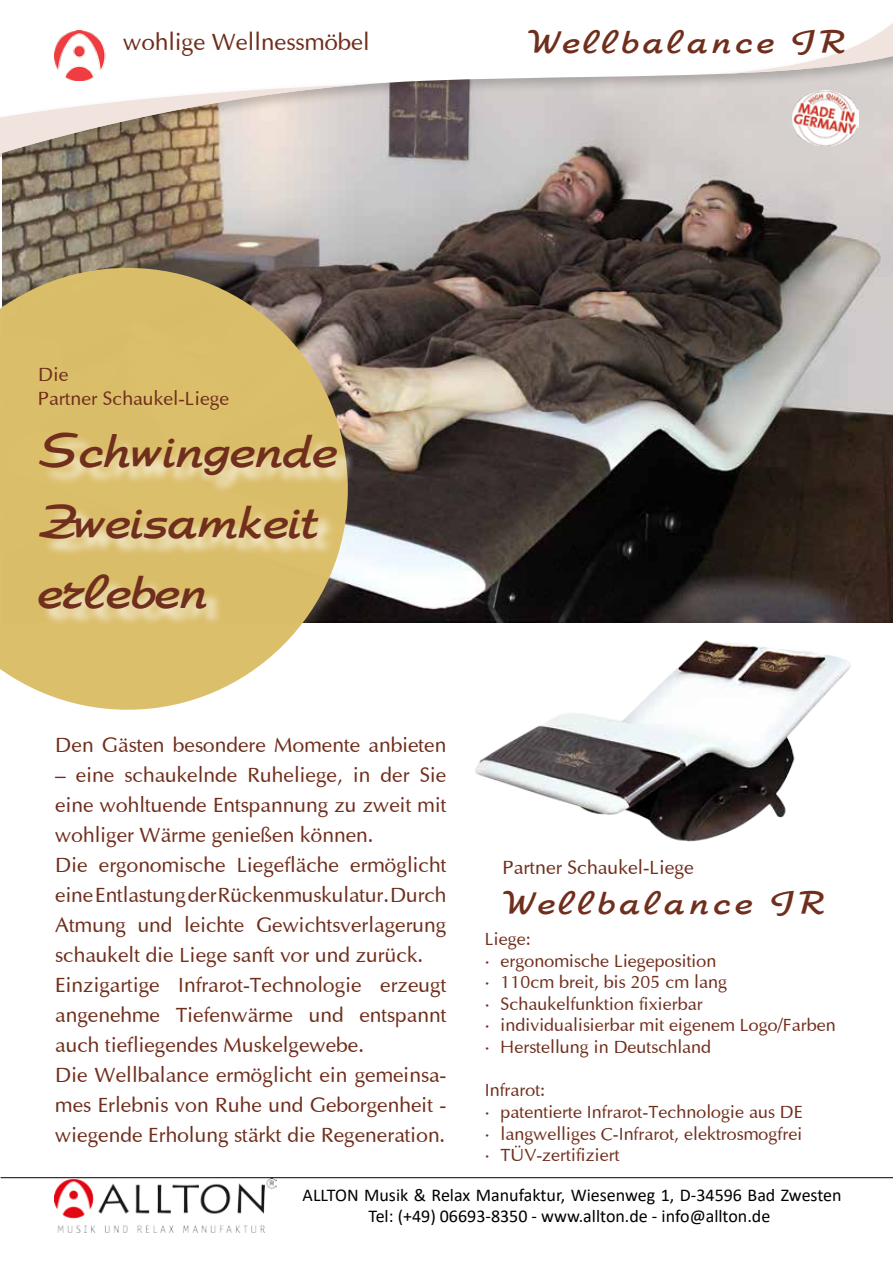
<style>
.page{position:relative;width:893px;height:1263px;background:#fff}
.page>*{position:absolute;margin:0;border:0;box-sizing:border-box;transform-origin:0 0}
.t1{font:48px/70.5px "Chroma SSK";color:#702e1c}
.t2{font:33px "Chroma SSK";letter-spacing:.13em;color:#702e1c}
.t3{font:24px "Optima";color:#702e1c}
.t4{font:21px/30px "Optima";color:#702e1c}
.t5{font:19.5px/23.4px "Optima";color:#702e1c}
.t6{font:18px "Optima";color:#702e1c}
.t7{font:18px/21.6px "Calibri";color:#000;text-align:center}
</style>
<div class="page">
<img style="left:2px;top:156px;width:891px;height:466px">
<svg style="left:0;top:268px;width:348px;height:442px;fill:#dbbe6a"></svg>
<svg style="left:0;top:153px;width:893px;height:3px"></svg>
<svg style="left:0;top:23px;width:893px;height:130px"></svg>
<img style="left:54px;top:30px;width:57px;height:51px">
<hr style="left:1px;top:1177px;width:892px;height:1px;background:#000">
<img style="left:54px;top:1178px;width:222px;height:55px">
<img style="left:792px;top:90px;width:67px;height:56px">
<div style="left:41px;top:435px;width:314px;height:192px;background:#fff;opacity:.75"></div>
<img style="left:475px;top:640px;width:376px;height:202px">
<p class="t3" style="left:123px;top:28px;width:248px">wohlige Wellnessmöbel</p>
<h2 class="t2" style="left:528px;top:22px;width:318px">Wellbalance IR</h2>
<p class="t5" style="left:38px;top:363px;width:193px">Die<br>Partner Schaukel-Liege</p>
<h1 class="t1" style="left:38px;top:415px;width:300px">Schwingende<br>Zweisamkeit erleben</h1>
<p class="t4" style="left:55px;top:730px;width:393px">Den Gästen besondere Momente anbieten</p>
<p class="t4" style="left:55px;top:760px;width:393px">– eine schaukelnde Ruheliege, in der Sie eine wohltuende Entspannung zu zweit mit wohliger Wärme genießen können.<br>Die ergonomische Liegefläche ermöglicht eine Entlastung der Rückenmuskulatur. Durch Atmung und leichte Gewichtsverlagerung schaukelt die Liege sanft vor und zurück.<br>Einzigartige Infrarot-Technologie erzeugt angenehme Tiefenwärme und entspannt auch tiefliegendes Muskelgewebe.<br>Die Wellbalance ermöglicht ein gemeinsa&shy;mes Erlebnis von Ruhe und Geborgenheit - wiegende Erholung stärkt die Regeneration.</p>
<p class="t5" style="left:503px;top:856px;width:193px">Partner Schaukel-Liege</p>
<h2 class="t2" style="left:503px;top:883px;width:323px">Wellbalance IR</h2>
<p class="t6" style="left:485px;top:928px;width:47px">Liege:</p>
<p class="t6" style="left:485px;top:950px;width:233px">• ergonomische Liegeposition</p>
<p class="t6" style="left:485px;top:971px;width:244px">• 110cm breit, bis 205 cm lang</p>
<p class="t6" style="left:485px;top:993px;width:219px">• Schaukelfunktion fixierbar</p>
<p class="t6" style="left:485px;top:1014px;width:352px">• individualisierbar mit eigenem Logo/Farben</p>
<p class="t6" style="left:485px;top:1036px;width:228px">• Herstellung in Deutschland</p>
<p class="t6" style="left:485px;top:1079px;width:62px">Infrarot:</p>
<p class="t6" style="left:485px;top:1101px;width:320px">• patentierte Infrarot-Technologie aus DE</p>
<p class="t6" style="left:485px;top:1122px;width:319px">• langwelliges C-Infrarot, elektrosmogfrei</p>
<p class="t6" style="left:485px;top:1144px;width:136px">• TÜV-zertifiziert</p>
<p class="t7" style="left:303px;top:1183px;width:541px">ALLTON Musik &amp; Relax Manufaktur, Wiesenweg 1, D-34596 Bad Zwesten<br>Tel: (+49) 06693-8350 - www.allton.de - info@allton.de</p>
</div>
